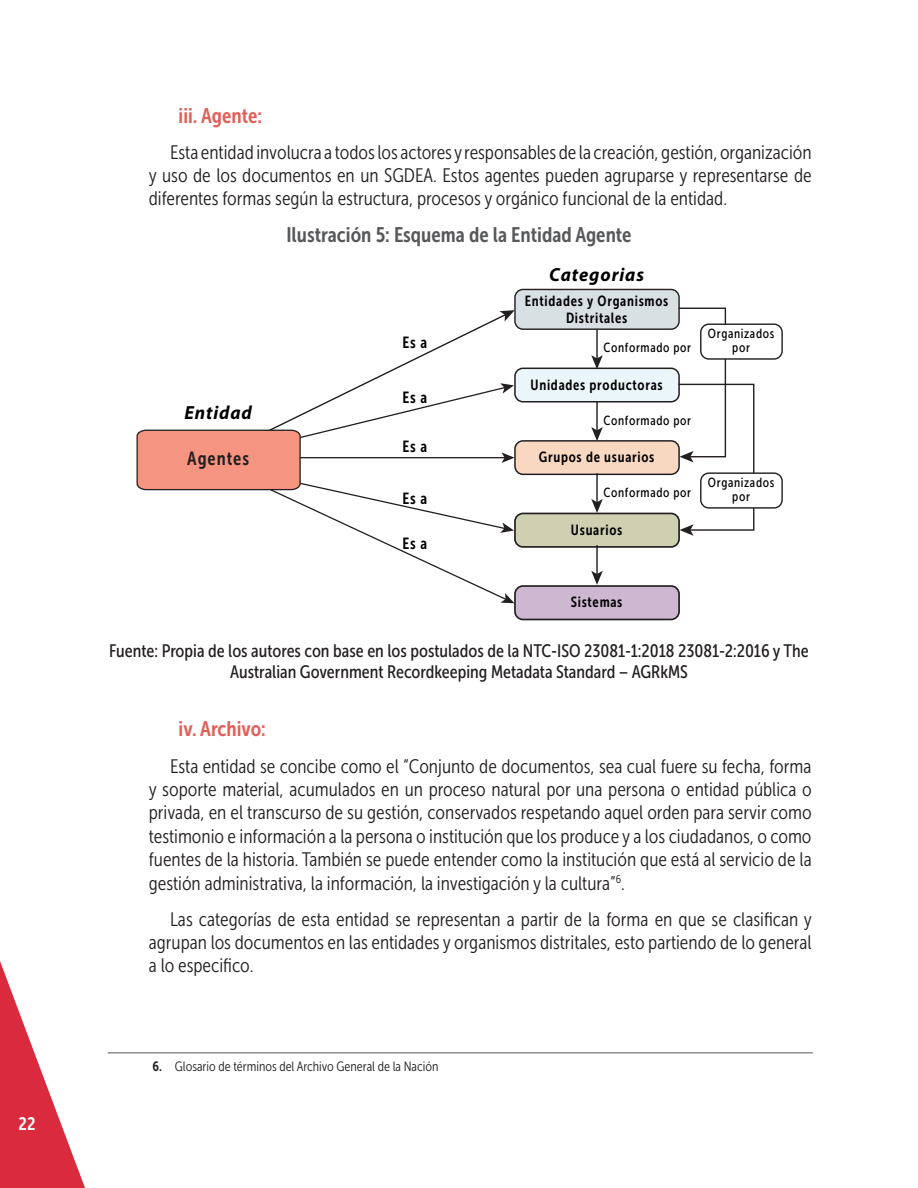
<style>
.page{position:relative;width:918px;height:1188px;background:#fff}
.page>*{position:absolute;margin:0;border:0;box-sizing:border-box;transform-origin:0 0}
.t1{font:21px "Museo Sans Condensed 700";color:#57585a}
.t2{font:21px "Museo Sans Condensed 700";color:#e15f57}
.t3{font:19.5px/23.4px "Museo Sans Condensed 300";color:#231f20;text-align:justify}
.t4{font:italic 700 19.05px "Myriad Pro";letter-spacing:.05em;color:#000001}
.t5{font:19.05px "Museo Sans Condensed 700";letter-spacing:.05em;color:#231f20}
.t6{font:18px/21.6px "Museo Sans Condensed 500";color:#231f20;text-align:center}
.t7{font:18px "Museo Sans Condensed 700";color:#fff}
.t8{font:16.05px "Museo Sans Condensed 700";letter-spacing:.05em;color:#000001}
.t9{font:14.7px/17.1px "Museo Sans Condensed 700";letter-spacing:.05em;color:#000001;text-align:center}
.t10{font:13.5px "Museo Sans Condensed 300";color:#231f20}
.t11{font:13.2px/14.2px "Museo Sans Condensed 500";letter-spacing:.05em;color:#000001;text-align:center}
.s1{font-family:"Museo Sans Condensed 700"}
</style>
<div class="page">
<svg style="left:0;top:961px;width:85px;height:227px"></svg>
<svg style="left:136px;top:310px;width:378px;height:293px"></svg>
<div style="left:515px;top:289px;width:164px;height:40px;background:#d8e0e4;border-radius:8px"></div>
<div style="left:514px;top:289px;width:166px;height:41px;border:1px solid #231f20;border-radius:8px"></div>
<div style="left:515px;top:368px;width:164px;height:34px;background:#eaf6f9;border-radius:8px"></div>
<div style="left:514px;top:368px;width:166px;height:35px;border:2px solid #231f20;border-radius:8px"></div>
<div style="left:515px;top:441px;width:164px;height:33px;background:#f9d8c2;border-radius:8px"></div>
<div style="left:514px;top:440px;width:166px;height:35px;border:2px solid #231f20;border-radius:8px"></div>
<div style="left:515px;top:513px;width:164px;height:34px;background:#cfcfb2;border-radius:8px"></div>
<div style="left:514px;top:513px;width:166px;height:35px;border:2px solid #231f20;border-radius:8px"></div>
<div style="left:515px;top:586px;width:164px;height:33px;background:#ceb7d1;border-radius:8px"></div>
<div style="left:514px;top:585px;width:166px;height:35px;border:2px solid #231f20;border-radius:8px"></div>
<hr style="left:596px;top:330px;width:2px;height:29px;background:#231f20">
<svg style="left:591px;top:355px;width:12px;height:14px"></svg>
<hr style="left:596px;top:401px;width:2px;height:30px;background:#231f20">
<svg style="left:591px;top:427px;width:12px;height:14px"></svg>
<hr style="left:596px;top:473px;width:2px;height:30px;background:#231f20">
<svg style="left:591px;top:499px;width:12px;height:14px"></svg>
<hr style="left:596px;top:545px;width:2px;height:30px;background:#231f20">
<svg style="left:591px;top:571px;width:12px;height:14px"></svg>
<svg style="left:677px;top:307px;width:78px;height:229px"></svg>
<div style="left:701px;top:324px;width:81px;height:35px;background:#fff;border-radius:8px"></div>
<div style="left:700px;top:324px;width:83px;height:36px;border:1px solid #231f20;border-radius:8px"></div>
<div style="left:701px;top:473px;width:81px;height:35px;background:#fff;border-radius:8px"></div>
<div style="left:700px;top:472px;width:83px;height:37px;border:1px solid #231f20;border-radius:8px"></div>
<hr style="left:108px;top:1053px;width:705px;height:1px;background:#57585a">
<p class="t7" style="left:19px;top:1114px;width:18px">22</p>
<p class="t2" style="left:179px;top:104px;width:85px">iii. Agente:</p>
<p class="t3" style="left:149px;top:140px;width:664px;text-indent:21px">Esta entidad involucra a todos los actores y responsables de la creación, gestión, organización y uso de los documentos en un SGDEA. Estos agentes pueden agruparse y representarse de diferentes formas según la estructura, procesos y orgánico funcional de la entidad.</p>
<p class="t1" style="left:286px;top:223px;width:347px">Ilustración 5: Esquema de la Entidad Agente</p>
<p class="t4" style="left:549px;top:262px;width:97px">Categorias</p>
<p class="t4" style="left:184px;top:400px;width:69px">Entidad</p>
<p class="t5" style="left:187px;top:448px;width:63px">Agentes</p>
<p class="t8" style="left:402px;top:334px;width:26px">Es a</p>
<p class="t8" style="left:402px;top:388px;width:26px">Es a</p>
<p class="t8" style="left:402px;top:437px;width:26px">Es a</p>
<p class="t8" style="left:402px;top:489px;width:26px">Es a</p>
<p class="t8" style="left:402px;top:535px;width:26px">Es a</p>
<p class="t9" style="left:525px;top:293px;width:145px">Entidades y Organismos<br>Distritales</p>
<p class="t11" style="left:604px;top:341px;width:89px">Conformado por</p>
<p class="t9" style="left:531px;top:376px;width:134px">Unidades productoras</p>
<p class="t11" style="left:604px;top:413px;width:89px">Conformado por</p>
<p class="t9" style="left:539px;top:449px;width:117px">Grupos de usuarios</p>
<p class="t11" style="left:604px;top:486px;width:89px">Conformado por</p>
<p class="t9" style="left:571px;top:521px;width:53px">Usuarios</p>
<p class="t11" style="left:708px;top:326px;width:68px">Organizados por</p>
<p class="t11" style="left:708px;top:475px;width:68px">Organizados por</p>
<p class="t9" style="left:571px;top:594px;width:53px">Sistemas</p>
<p class="t6" style="left:109px;top:640px;width:701px">Fuente: Propia de los autores con base en los postulados de la NTC-ISO 23081-1:2018 23081-2:2016 y The<br>Australian Government Recordkeeping Metadata Standard – AGRkMS</p>
<p class="t2" style="left:179px;top:717px;width:89px">iv. Archivo:</p>
<p class="t3" style="left:149px;top:754px;width:664px;text-indent:21px">Esta entidad se concibe como el “Conjunto de documentos, sea cual fuere su fecha, forma y soporte material, acumulados en un proceso natural por una persona o entidad pública o privada, en el transcurso de su gestión, conservados respetando aquel orden para servir como testimonio e información a la persona o institución que los produce y a los ciudadanos, o como fuentes de la historia. También se puede entender como la institución que está al servicio de la gestión administrativa, la información, la investigación y la cultura”<sup>6</sup>.</p>
<p class="t3" style="left:149px;top:907px;width:665px;text-indent:21px">Las categorías de esta entidad se representan a partir de la forma en que se clasifican y agrupan los documentos en las entidades y organismos distritales, esto partiendo de lo general a lo especifico.</p>
<p class="t10" style="left:153px;top:1059px;width:288px"><span class="s1">6.</span> Glosario de términos del Archivo General de la Nación</p>
</div>
